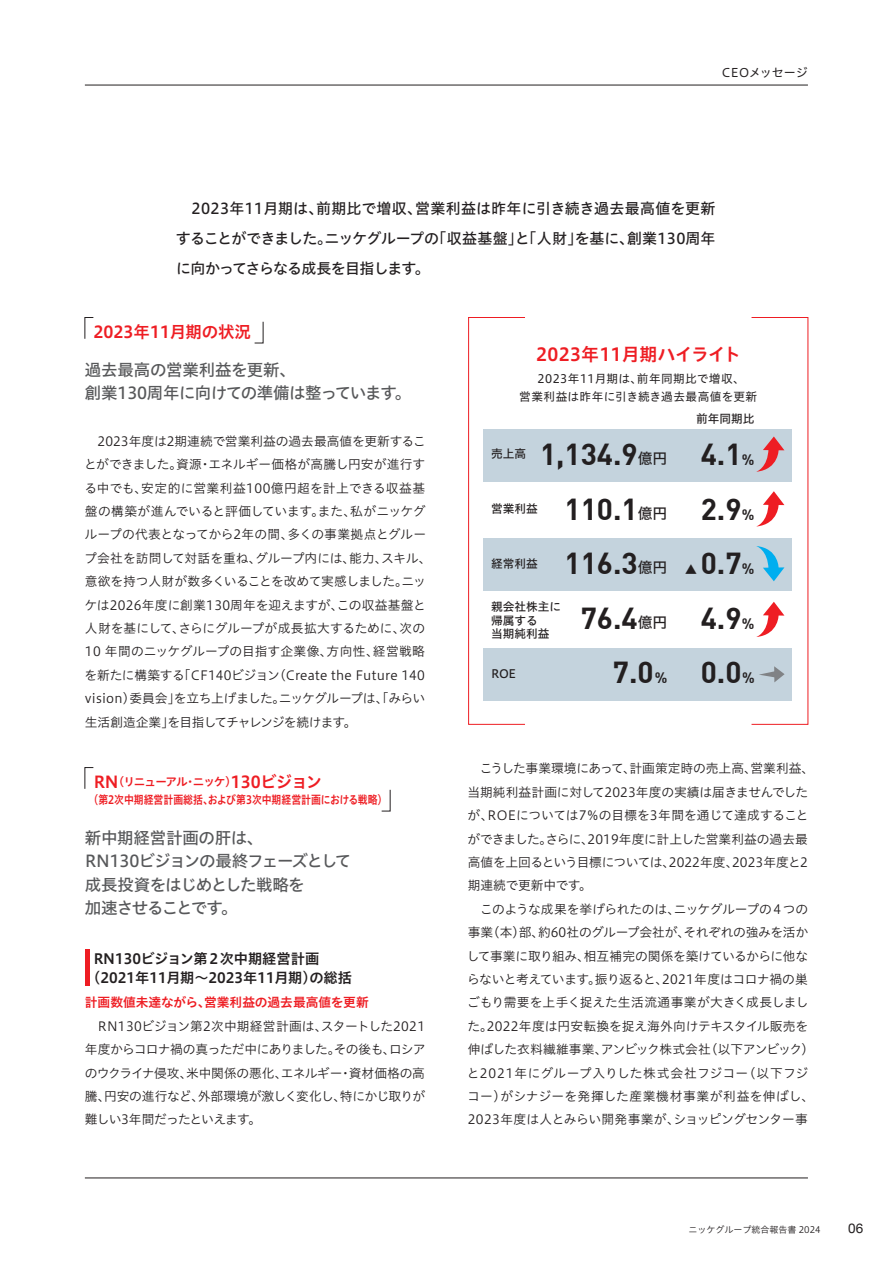
<style>
.page{position:relative;width:893px;height:1263px;background:#fff}
.page>*{position:absolute;margin:0;border:0;box-sizing:border-box;transform-origin:0 0}
.t1{font:700 29.7px/54.6px "DIN";color:#231f20;text-align:justify}
.t2{font:18px "Hiragino UD Sans Std W6";color:#ee1d23}
.t3{font:16.5px/23.4px "Hiragino UD Sans Std W5";letter-spacing:-.055em;color:#57585a}
.t4{font:16.5px/23.4px "Hiragino UD Sans Std W5";letter-spacing:-.03em;color:#57585a}
.t5{font:16.5px "Hiragino UD Sans Std W6";color:#ee1d23}
.t6{font:15px/30px "Hiragino UD Sans Std W5";letter-spacing:-.04em;color:#231f20;text-align:justify}
.t7{font:14.25px/18.9px "Hiragino UD Sans Std W6";color:#231f20}
.t8{font:13.5px "Helvetica Neue";color:#231f20}
.t9{font:12.75px/23.4px "Hiragino UD Sans Std W3";letter-spacing:-.005em;color:#231f20}
.t10{font:12.75px "Hiragino UD Sans Std W6";color:#ee1d23}
.t11{font:12px "Hiragino UD Sans Std W4";letter-spacing:.005em;color:#231f20}
.t12{font:11.85px "Koz Min Pr 6 N";color:#231f20}
.t13{font:11.7px/18px "Hiragino UD Sans Std W4";letter-spacing:.035em;color:#231f20;text-align:center}
.t14{font:11.7px/13.8px "Hiragino UD Sans Std W5";color:#231f20}
.t15{font:11.55px/18.5px "Hiragino UD Sans Std W6";letter-spacing:-.01em;color:#ee1d23}
.t16{font:9px "Hiragino UD Sans Std W3";color:#231f20}
.s1{font-size:16.5px}
.s2{font-family:"Hiragino UD Sans Std W5";font-weight:400;font-size:14.85px}
.s3{font-size:14.85px}
</style>
<div class="page">
<hr style="left:85px;top:1178px;width:723px;height:1px;background:#231f20">
<hr style="left:85px;top:85px;width:723px;height:1px;background:#231f20">
<div style="left:483px;top:648px;width:308px;height:52px;background:#c4d3dd"></div>
<div style="left:483px;top:429px;width:308px;height:52px;background:#c4d3dd"></div>
<div style="left:483px;top:538px;width:308px;height:53px;background:#c4d3dd"></div>
<div style="left:468px;top:317px;width:57px;height:408px;border:1px solid #ee1d23"></div>
<svg style="left:756px;top:436px;width:28px;height:36px"></svg>
<svg style="left:757px;top:491px;width:27px;height:35px"></svg>
<svg style="left:756px;top:546px;width:28px;height:35px"></svg>
<svg style="left:756px;top:602px;width:28px;height:35px"></svg>
<svg style="left:759px;top:666px;width:26px;height:16px"></svg>
<hr style="left:85px;top:949px;width:4px;height:36px;background:#ee1d23">
<svg style="left:84px;top:317px;width:10px;height:22px"></svg>
<svg style="left:254px;top:321px;width:10px;height:22px"></svg>
<svg style="left:84px;top:767px;width:10px;height:22px"></svg>
<svg style="left:381px;top:789px;width:10px;height:22px"></svg>
<p class="t11" style="left:722px;top:63px;width:87px">CEOメッセージ</p>
<p class="t6" style="left:176px;top:192px;width:541px">　2023年11月期は、前期比で増収、営業利益は昨年に引き続き過去最高値を更新することができました。ニッケグループの「収益基盤」と「人財」を基に、創業130周年に向かってさらなる成長を目指します。</p>
<p class="t5" style="left:93px;top:319px;width:159px">2023年11月期の状況</p>
<p class="t4" style="left:85px;top:357px;width:328px">過去最高の営業利益を更新、<br>創業130周年に向けての準備は整っています。</p>
<p class="t9" style="left:84px;top:428px;width:349px">　2023年度は2期連続で営業利益の過去最高値を更新することができました。資源・エネルギー価格が高騰し円安が進行する中でも、安定的に営業利益100億円超を計上できる収益基盤の構築が進んでいると評価しています。また、私がニッケグループの代表となってから2年の間、多くの事業拠点とグループ会社を訪問して対話を重ね、グループ内には、能力、スキル、意欲を持つ人財が数多くいることを改めて実感しました。ニッケは2026年度に創業130周年を迎えますが、この収益基盤と人財を基にして、さらにグループが成長拡大するために、次の10 年間のニッケグループの目指す企業像、方向性、経営戦略を新たに構築する「CF140ビジョン（Create the Future 140 vision）委員会」を立ち上げました。ニッケグループは、「みらい生活創造企業」を目指してチャレンジを続けます。</p>
<p class="t15" style="left:88px;top:771px;width:301px;text-indent:5px"><span class="s1">RN</span>（リニューアル・ニッケ）<span class="s1">130ビジョン<br></span>（第2次中期経営計画総括、および第3次中期経営計画における戦略）</p>
<p class="t3" style="left:85px;top:825px;width:268px">新中期経営計画の肝は、<br>RN130ビジョンの最終フェーズとして成長投資をはじめとした戦略を<br>加速させることです。</p>
<p class="t7" style="left:86px;top:948px;width:267px;text-indent:7px">RN130ビジョン第２次中期経営計画（2021年11月期～2023年11月期）の総括</p>
<p class="t10" style="left:85px;top:993px;width:285px">計画数値未達ながら、営業利益の過去最高値を更新</p>
<p class="t9" style="left:85px;top:1013px;width:342px;text-align:justify">　RN130ビジョン第2次中期経営計画は、スタートした2021年度からコロナ禍の真っただ中にありました。その後も、ロシアのウクライナ侵攻、米中関係の悪化、エネルギー・資材価格の高騰、円安の進行など、外部環境が激しく変化し、特にかじ取りが難しい3年間だったといえます。</p>
<h2 class="t2" style="left:536px;top:340px;width:207px">2023年11月期ハイライト</h2>
<p class="t13" style="left:519px;top:368px;width:240px">2023年11月期は、前年同期比で増収、<br>営業利益は昨年に引き続き過去最高値を更新</p>
<p class="t14" style="left:491px;top:446px;width:37px">売上高</p>
<h1 class="t1" style="left:540px;top:426px;width:129px">1,134.9<span class="s2">億円</span></h1>
<p class="t14" style="left:491px;top:501px;width:48px">営業利益</p>
<h1 class="t1" style="left:565px;top:480px;width:104px">110.1<span class="s2">億円</span></h1>
<p class="t14" style="left:491px;top:556px;width:48px">経常利益</p>
<h1 class="t1" style="left:565px;top:535px;width:104px">116.3<span class="s2">億円</span></h1>
<p class="t14" style="left:491px;top:599px;width:72px">親会社株主に帰属する<br>当期純利益</p>
<h1 class="t1" style="left:581px;top:589px;width:88px">76.4<span class="s2">億円</span></h1>
<p class="t14" style="left:491px;top:666px;width:27px">ROE</p>
<h1 class="t1" style="left:613px;top:644px;width:56px">7.0<span class="s3">%</span></h1>
<p class="t14" style="left:696px;top:411px;width:60px">前年同期比</p>
<h1 class="t1" style="left:701px;top:426px;width:55px">4.1<span class="s3">% </span>2.9<span class="s3">% </span>0.7<span class="s3">% </span>4.9<span class="s3">% </span>0.0<span class="s3">%</span></h1>
<p class="t12" style="left:685px;top:563px;width:13px">▲</p>
<p class="t9" style="left:467px;top:756px;width:349px">　こうした事業環境にあって、計画策定時の売上高、営業利益、当期純利益計画に対して2023年度の実績は届きませんでしたが、ROEについては7％の目標を3年間を通じて達成することができました。さらに、2019年度に計上した営業利益の過去最高値を上回るという目標については、2022年度、2023年度と2期連続で更新中です。<br>　このような成果を挙げられたのは、ニッケグループの４つの事業（本）部、約60社のグループ会社が、それぞれの強みを活かして事業に取り組み、相互補完の関係を築けているからに他ならないと考えています。振り返ると、2021年度はコロナ禍の巣ごもり需要を上手く捉えた生活流通事業が大きく成長しました。2022年度は円安転換を捉え海外向けテキスタイル販売を伸ばした衣料繊維事業、アンビック株式会社（以下アンビック）と2021年にグループ入りした株式会社フジコー（以下フジコー）がシナジーを発揮した産業機材事業が利益を伸ばし、<br>2023年度は人とみらい開発事業が、ショッピングセンター事</p>
<p class="t16" style="left:688px;top:1223px;width:134px">ニッケグループ統合報告書 2024</p>
<p class="t8" style="left:848px;top:1219px;width:17px">06</p>
</div>
